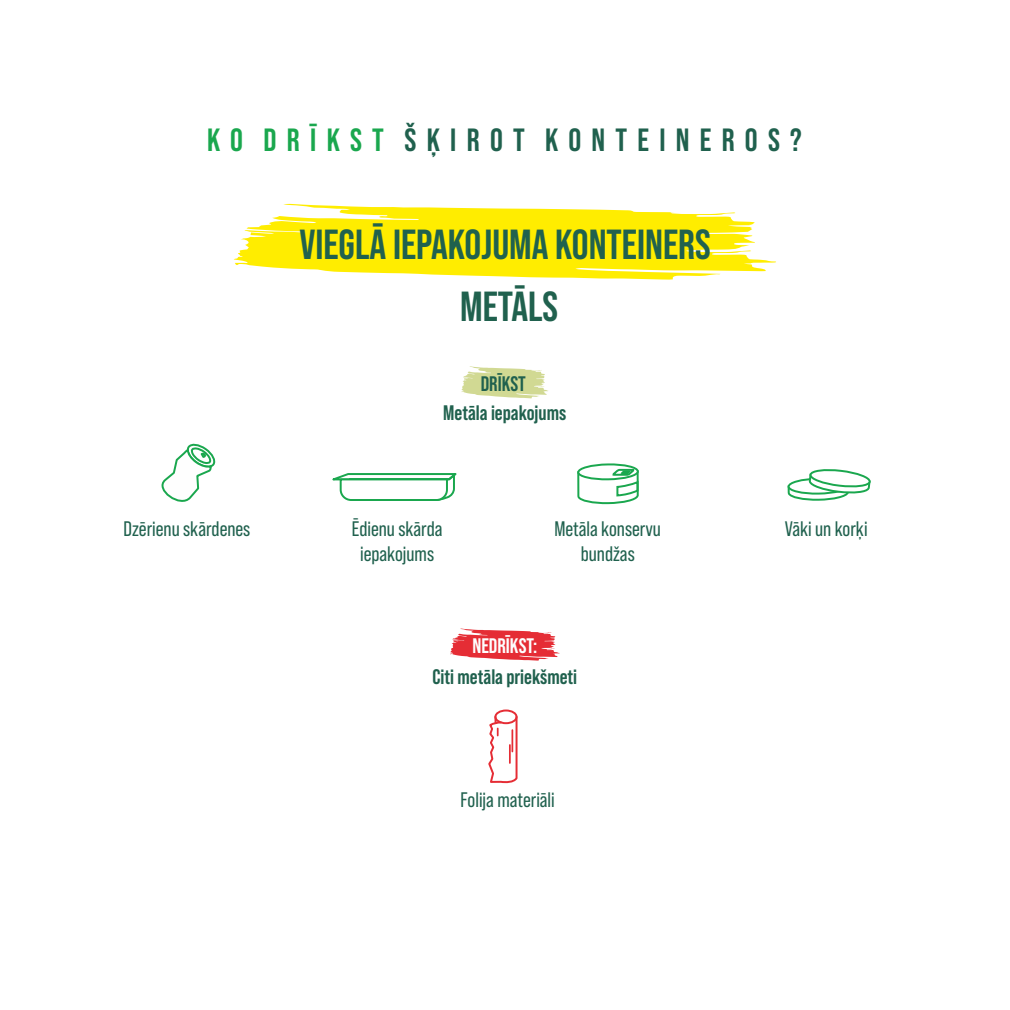
<style>
.page{position:relative;width:1010px;height:1010px;background:#fff}
.page>*{position:absolute;margin:0;border:0;box-sizing:border-box;transform-origin:0 0}
.t1{font:700 42px "Bebas Neue Pro";color:#20614e}
.t2{font:700 32.2px "Bebas Neue Pro";letter-spacing:.32em;color:#20614e}
.t3{font:21px/25.2px "Bebas Neue Pro";color:#20614e;text-align:center}
.t4{font:700 21px "Bebas Neue Pro";color:#20614e}
.t5{font:700 21px "Bebas Neue Pro";color:#fefefe}
.s1{color:#1aa74e}
</style>
<div class="page">
<svg style="left:461px;top:366px;width:87px;height:32px"></svg>
<svg style="left:450px;top:628px;width:109px;height:32px"></svg>
<svg style="left:161px;top:443px;width:55px;height:59px"></svg>
<svg style="left:787px;top:469px;width:84px;height:32px"></svg>
<svg style="left:577px;top:463px;width:62px;height:17px"></svg>
<svg style="left:577px;top:467px;width:62px;height:38px"></svg>
<svg style="left:332px;top:473px;width:125px;height:28px"></svg>
<div style="left:494px;top:709px;width:23px;height:15px;border:2px solid #e52d35;border-radius:50%"></div>
<svg style="left:488px;top:715px;width:30px;height:69px"></svg>
<svg style="left:234px;top:204px;width:542px;height:76px;fill:#ffed00"></svg>
<h2 class="t2" style="left:207px;top:124px;width:596px"><span class="s1">KO DRĪKST</span> ŠĶIROT KONTEINEROS?</h2>
<h1 class="t1" style="left:299px;top:224px;width:413px">VIEGLĀ IEPAKOJUMA KONTEINERS</h1>
<h1 class="t1" style="left:460px;top:287px;width:99px">METĀLS</h1>
<p class="t4" style="left:481px;top:374px;width:47px">DRĪKST</p>
<p class="t4" style="left:443px;top:403px;width:125px">Metāla iepakojums</p>
<p class="t3" style="left:123px;top:516px;width:128px">Dzērienu skārdenes</p>
<p class="t3" style="left:352px;top:516px;width:92px">Ēdienu skārda iepakojums</p>
<p class="t3" style="left:554px;top:516px;width:108px">Metāla konservu bundžas</p>
<p class="t5" style="left:472px;top:636px;width:66px">NEDRĪKST:</p>
<p class="t4" style="left:433px;top:667px;width:146px">Citi metāla priekšmeti</p>
<p class="t3" style="left:460px;top:787px;width:96px">Folija materiāli</p>
<p class="t3" style="left:784px;top:516px;width:84px">Vāki un korķi</p>
</div>
